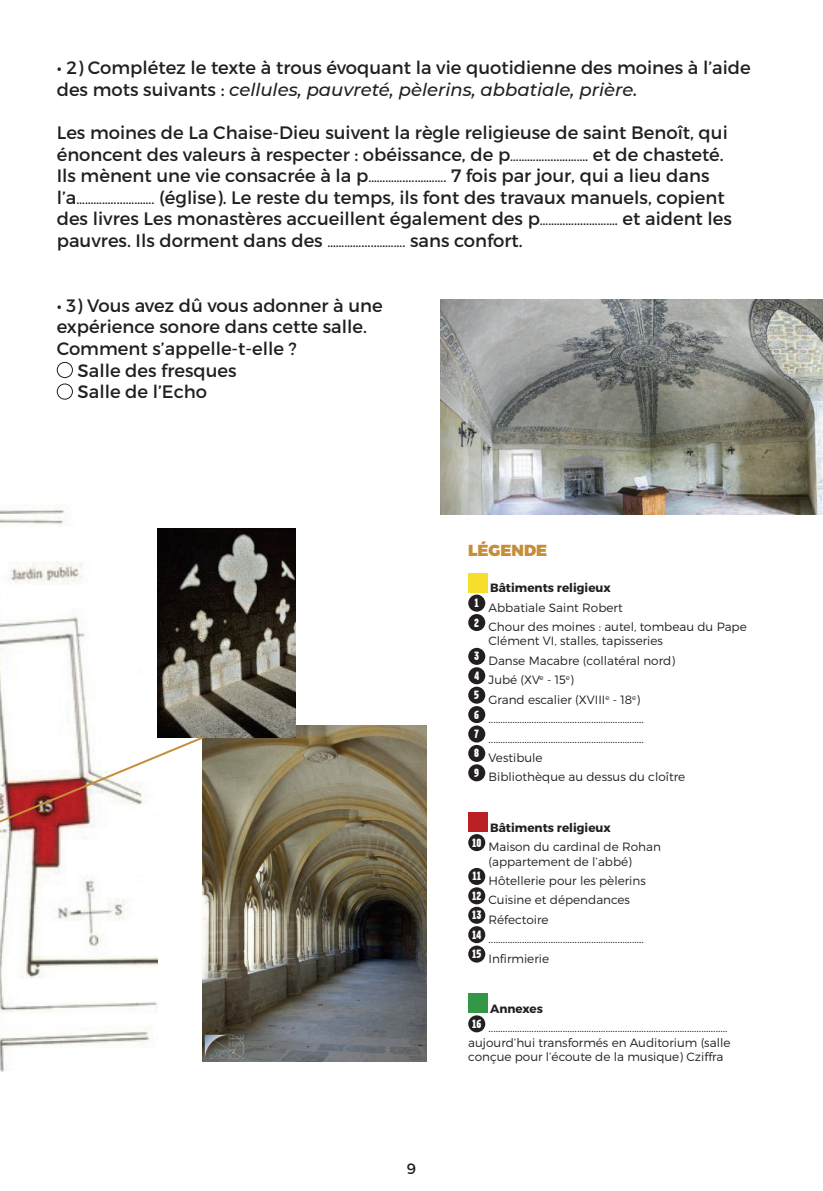
<style>
.page{position:relative;width:823px;height:1191px;background:#fff}
.page>*{position:absolute;margin:0;border:0;box-sizing:border-box;transform-origin:0 0}
.t1{font:18px/21.6px "Montserrat";color:#231f20}
.t2{font:900 16px "Montserrat";color:#c68e39}
.t3{font:15px "Montserrat";color:#231f20}
.t4{font:300 12px/19.4px "Montserrat";color:#231f20}
.s1{font-weight:500;font-style:italic}
.s2{font-size:14px}
.s3{font-weight:700}
</style>
<div class="page">
<div style="left:57px;top:362px;width:16px;height:16px;border:1px solid #231f20;border-radius:50%"></div>
<div style="left:57px;top:383px;width:16px;height:17px;border:1px solid #231f20;border-radius:50%"></div>
<img style="left:440px;top:299px;width:382px;height:215px">
<img style="left:0;top:507px;width:157px;height:565px">
<img style="left:203px;top:725px;width:223px;height:336px">
<img style="left:157px;top:528px;width:138px;height:209px">
<svg style="left:0;top:735px;width:205px;height:160px"></svg>
<div style="left:468px;top:573px;width:19px;height:19px;background:#f6df2c"></div>
<div style="left:468px;top:594px;width:17px;height:17px;background:#231f20;border-radius:50%"></div>
<div style="left:468px;top:614px;width:17px;height:17px;background:#231f20;border-radius:50%"></div>
<div style="left:468px;top:648px;width:17px;height:17px;background:#231f20;border-radius:50%"></div>
<div style="left:468px;top:667px;width:17px;height:17px;background:#231f20;border-radius:50%"></div>
<div style="left:468px;top:686px;width:17px;height:17px;background:#231f20;border-radius:50%"></div>
<div style="left:468px;top:706px;width:17px;height:17px;background:#231f20;border-radius:50%"></div>
<div style="left:468px;top:725px;width:17px;height:17px;background:#231f20;border-radius:50%"></div>
<div style="left:468px;top:745px;width:17px;height:17px;background:#231f20;border-radius:50%"></div>
<div style="left:468px;top:764px;width:17px;height:17px;background:#231f20;border-radius:50%"></div>
<div style="left:468px;top:812px;width:19px;height:19px;background:#bb2025"></div>
<div style="left:468px;top:834px;width:17px;height:17px;background:#231f20;border-radius:50%"></div>
<div style="left:468px;top:868px;width:17px;height:17px;background:#231f20;border-radius:50%"></div>
<div style="left:468px;top:887px;width:17px;height:17px;background:#231f20;border-radius:50%"></div>
<div style="left:468px;top:906px;width:17px;height:17px;background:#231f20;border-radius:50%"></div>
<div style="left:468px;top:926px;width:17px;height:17px;background:#231f20;border-radius:50%"></div>
<div style="left:468px;top:945px;width:17px;height:17px;background:#231f20;border-radius:50%"></div>
<div style="left:468px;top:993px;width:19px;height:20px;background:#339745"></div>
<div style="left:468px;top:1015px;width:17px;height:17px;background:#231f20;border-radius:50%"></div>
<h1 class="t1" style="left:57px;top:57px;width:695px">• 2) Complétez le texte à trous évoquant la vie quotidienne des moines à l’aide des mots suivants : <span class="s1">cellules, pauvreté, pèlerins, abbatiale, prière.</span></h1>
<p class="t1" style="left:57px;top:122px;width:676px">Les moines de La Chaise-Dieu suivent la règle religieuse de saint Benoît, qui énoncent des valeurs à respecter : obéissance, de p<span class="s2">………….....……….</span> et de chasteté.<br>Ils mènent une vie consacrée à la p<span class="s2">………….....……….</span> 7 fois par jour, qui a lieu dans l’a<span class="s2">………….....……….</span> (église). Le reste du temps, ils font des travaux manuels, copient des livres Les monastères accueillent également des p<span class="s2">………….....……….</span> et aident les pauvres. Ils dorment dans des <span class="s2">………….....……….</span> sans confort.</p>
<h1 class="t1" style="left:57px;top:294px;width:327px">• 3) Vous avez dû vous adonner à une</h1>
<h1 class="t1" style="left:57px;top:316px;width:311px">expérience sonore dans cette salle.</h1>
<h1 class="t1" style="left:57px;top:338px;width:241px">Comment s’appelle-t-elle ?</h1>
<h1 class="t1" style="left:78px;top:359px;width:160px">Salle des fresques</h1>
<h1 class="t1" style="left:78px;top:381px;width:131px">Salle de l’Echo</h1>
<p class="t3" style="left:406px;top:1159px;width:11px">9</p>
<h2 class="t2" style="left:468px;top:540px;width:22px">LÉGENDE</h2>
<p class="t4" style="left:474px;top:578px;width:274px;text-indent:16px"><span class="s3">Bâtiments religieux<br></span><sup>1</sup> Abbatiale Saint Robert<br><sup>2</sup> Chour des moines : autel, tombeau du Pape</p>
<p class="t4" style="left:474px;top:631px;width:212px;text-indent:14px">Clément VI, stalles, tapisseries<br><sup>3</sup> Danse Macabre (collatéral nord)<br><sup>4</sup> Jubé (XV<sup>e</sup> - 15<sup>e</sup>)<br><sup>5</sup> Grand escalier (XVIII<sup>e</sup> - 18<sup>e</sup>)<br><sup>6</sup> .................................................................<br><sup>7</sup> .................................................................<br><sup>8</sup> Vestibule<br><sup>9</sup> Bibliothèque au dessus du cloître</p>
<p class="t4" style="left:472px;top:817px;width:190px;text-indent:18px"><span class="s3">Bâtiments religieux<br></span><sup>10</sup> Maison du cardinal de Rohan</p>
<p class="t4" style="left:472px;top:851px;width:175px;text-indent:16px">(appartement de l’abbé)<br><sup>11</sup> Hôtellerie pour les pèlerins<br><sup>12</sup> Cuisine et dépendances<br><sup>13</sup> Réfectoire<br><sup>14</sup> .................................................................<br><sup>15</sup> Infirmierie</p>
<p class="t4" style="left:472px;top:998px;width:257px;text-indent:18px"><span class="s3">Annexes<br></span><sup>16</sup> ....................................................................................................</p>
<p class="t4" style="left:468px;top:1035px;width:263px;line-height:14.4px">aujourd’hui transformés en Auditorium (salle conçue pour l’écoute de la musique) Cziffra</p>
</div>
